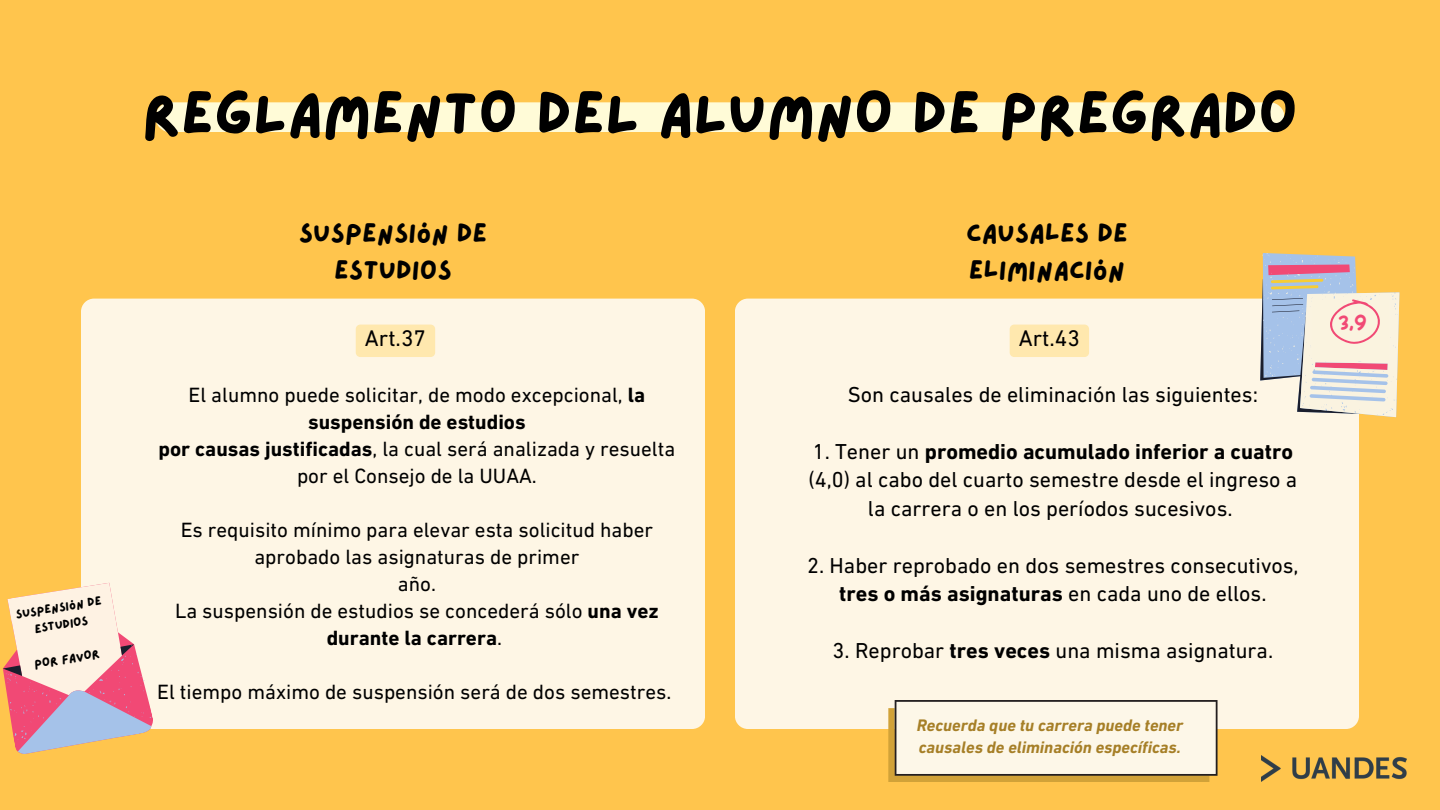
<style>
.page{position:relative;width:1440px;height:810px;background:#ffc54d}
.page>*{position:absolute;margin:0;border:0;box-sizing:border-box;transform-origin:0 0}
.t1{font:61px "Lazydog";color:#000}
.t2{font:27px/37.5px "Lazydog";color:#000}
.t3{font:23px "DIN Next LT Pro";color:#000}
.t4{font:22px/28.5px "DIN Next LT Pro";color:#000;text-align:center}
.t5{font:21px/27px "DIN Next LT Pro";color:#000;text-align:center}
.t6{font:18px "Lazydog";color:#f14975}
.t7{font:italic 700 17px/21.8px "DIN Next LT Pro";color:#a67f27}
.t8{font:12.4px/17.3px "Lazydog";color:#000;text-align:center}
.s1{font-weight:700}
</style>
<div class="page">
<div style="left:155px;top:102px;width:1129px;height:30px;background:#fffbd7;border-radius:15px"></div>
<div style="left:81px;top:299px;width:624px;height:430px;background:#fef6e5;border-radius:13px"></div>
<div style="left:735px;top:299px;width:624px;height:430px;background:#fef6e5;border-radius:13px"></div>
<div style="left:1010px;top:325px;width:79px;height:32px;background:#ffe8ae"></div>
<svg style="left:2px;top:582px;width:151px;height:172px"></svg>
<svg style="left:1260px;top:253px;width:139px;height:164px"></svg>
<img style="left:1261px;top:756px;width:145px;height:26px">
<svg style="left:888px;top:700px;width:329px;height:82px"></svg>
<div style="left:356px;top:325px;width:79px;height:32px;background:#ffe8ae"></div>
<h5 class="t8" style="left:14px;top:606px;width:88px;rotate:-9deg">SUSPENSIÓN DE<br>ESTUDIOS</h5>
<h3 class="t8" style="left:33px;top:656px;width:68px;rotate:-9deg">POR FAVOR</h3>
<h3 class="t1" style="left:142px;top:84px;width:1157px">REGLAMENTO DEL ALUMNO DE PREGRADO</h3>
<h3 class="t2" style="left:299px;top:215px;width:190px;text-align:center">SUSPENSIÓN DE<br>ESTUDIOS</h3>
<h3 class="t3" style="left:365px;top:329px;width:62px">Art.37</h3>
<h3 class="t5" style="left:159px;top:383px;width:518px">El alumno puede solicitar, de modo excepcional, <span class="s1">la suspensión de estudios<br>por causas justificadas</span>, la cual será analizada y resuelta por el Consejo de la UUAA.</h3>
<h3 class="t5" style="left:175px;top:518px;width:485px">Es requisito mínimo para elevar esta solicitud haber aprobado las asignaturas de primer<br>año.<br>La suspensión de estudios se concederá sólo <span class="s1">una vez durante la carrera</span>.</h3>
<h3 class="t5" style="left:157px;top:680px;width:516px">El tiempo máximo de suspensión será de dos semestres.</h3>
<h3 class="t2" style="left:966px;top:215px;width:163px">CAUSALES DE<br>ELIMINACIÓN</h3>
<p class="t3" style="left:1019px;top:329px;width:62px">Art.43</p>
<h1 class="t4" style="left:848px;top:382px;width:412px">Son causales de eliminación las siguientes:</h1>
<h2 class="t4" style="left:809px;top:439px;width:490px">1. Tener un <span class="s1">promedio acumulado inferior a cuatro </span>(4,0) al cabo del cuarto semestre desde el ingreso a la carrera o en los períodos sucesivos.</h2>
<h2 class="t4" style="left:807px;top:553px;width:493px">2. Haber reprobado en dos semestres consecutivos, <span class="s1">tres o más asignaturas</span> en cada uno de ellos.</h2>
<p class="t4" style="left:833px;top:639px;width:442px">3. Reprobar <span class="s1">tres veces</span> una misma asignatura.</p>
<p class="t7" style="left:917px;top:716px;width:268px">Recuerda que tu carrera puede tener causales de eliminación específicas.</p>
<h3 class="t6" style="left:1338px;top:315px;width:30px">3,9</h3>
</div>
